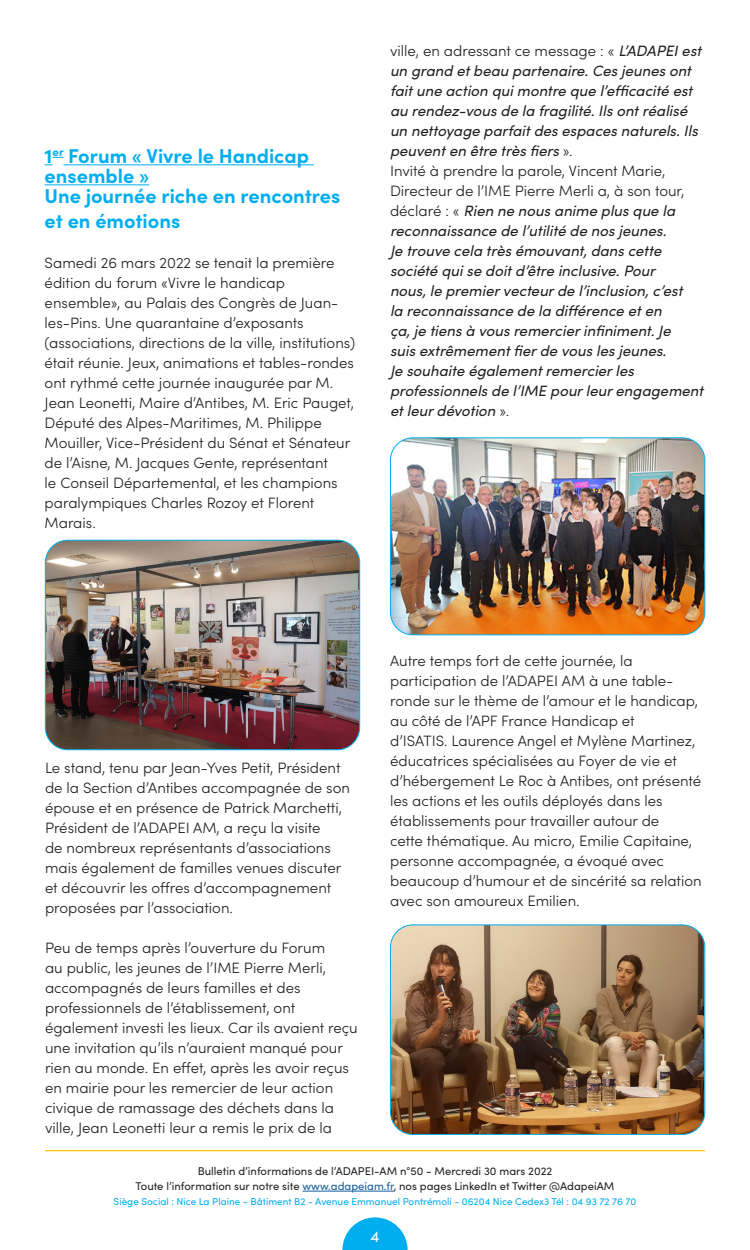
<style>
.page{position:relative;width:750px;height:1250px;background:#fff}
.page>*{position:absolute;margin:0;border:0;box-sizing:border-box;transform-origin:0 0}
.Style_de_paragraphe{font:700 20px/20px "Sofia Pro";color:#00aeef}
.t1{font:16px "Sofia Pro";color:#fff}
.Texte_Courant{font:300 15px/20px "Sofia Pro";color:#231f20}
.Texte_Courant-2{font:italic 15px/20px "Sofia Pro";color:#231f20}
.t2{font:11.25px/15px "Sofia Pro";color:#231f20;text-align:center}
.t3{font:10px "Sofia Pro";color:#00aeef}
.s1{font-weight:300;font-style:normal}
.s2{color:#175d9e}
</style>
<div class="page">
<svg style="left:342px;top:1217px;width:66px;height:33px"></svg>
<hr style="left:302px;top:1191px;width:92px;height:1px;background:#175d9e">
<hr style="left:45px;top:1150px;width:660px;height:1px;background:#feca0a">
<svg style="left:52px;top:157px;width:12px;height:1px"></svg>
<hr style="left:64px;top:164px;width:250px;height:1px;background:#00aeef">
<hr style="left:45px;top:184px;width:104px;height:1px;background:#00aeef">
<img style="left:45px;top:540px;width:315px;height:210px">
<div style="left:45px;top:540px;width:315px;height:210px;border:1px solid #00aeef;border-radius:22px"></div>
<img style="left:390px;top:925px;width:314px;height:209px">
<div style="left:390px;top:925px;width:315px;height:210px;border:1px solid #00aeef;border-radius:22px"></div>
<img style="left:390px;top:438px;width:315px;height:197px">
<div style="left:390px;top:438px;width:315px;height:197px;border:1px solid #00aeef;border-radius:22px"></div>
<p class="Style_de_paragraphe" style="left:45px;top:144px;width:266px">1<sup>er</sup> Forum « Vivre le Handicap ensemble »</p>
<p class="Style_de_paragraphe" style="left:45px;top:182px;width:297px;line-height:25px">Une journée riche en rencontres et en émotions</p>
<p class="Texte_Courant" style="left:45px;top:252px;width:312px">Samedi 26 mars 2022 se tenait la première édition du forum «Vivre le handicap ensemble», au Palais des Congrès de Juan&shy;les-Pins. Une quarantaine d’exposants (associations, directions de la ville, institutions) était réunie. Jeux, animations et tables-rondes ont rythmé cette journée inaugurée par M.<br>Jean Leonetti, Maire d’Antibes, M. Eric Pauget, Député des Alpes-Maritimes, M. Philippe Mouiller, Vice-Président du Sénat et Sénateur de l’Aisne, M. Jacques Gente, représentant<br>le Conseil Départemental, et les champions paralympiques Charles Rozoy et Florent Marais.</p>
<p class="Texte_Courant-2" style="left:390px;top:40px;width:313px"><span class="s1">ville, en adressant ce message : «</span> L’ADAPEI est un grand et beau partenaire. Ces jeunes ont fait une action qui montre que l’efficacité est au rendez-vous de la fragilité. Ils ont réalisé un nettoyage parfait des espaces naturels. Ils peuvent en être très fiers <span class="s1">».</span></p>
<p class="Texte_Courant-2" style="left:390px;top:160px;width:315px"><span class="s1">Invité à prendre la parole, Vincent Marie, Directeur de l’IME Pierre Merli a, à son tour, déclaré : «</span> Rien ne nous anime plus que la reconnaissance de l’utilité de nos jeunes.<br>Je trouve cela très émouvant, dans cette société qui se doit d’être inclusive. Pour<br>nous, le premier vecteur de l’inclusion, c’est<br>la reconnaissance de la différence et en<br>ça, je tiens à vous remercier infiniment. Je<br>suis extrêmement fier de vous les jeunes.<br>Je souhaite également remercier les professionnels de l’IME pour leur engagement et leur dévotion <span class="s1">».</span></p>
<p class="Texte_Courant" style="left:45px;top:757px;width:306px">Le stand, tenu par Jean-Yves Petit, Président de la Section d’Antibes accompagnée de son épouse et en présence de Patrick Marchetti, Président de l’ADAPEI AM, a reçu la visite<br>de nombreux représentants d’associations mais également de familles venues discuter et découvrir les offres d’accompagnement proposées par l’association.</p>
<p class="Texte_Courant" style="left:45px;top:937px;width:314px">Peu de temps après l’ouverture du Forum<br>au public, les jeunes de l’IME Pierre Merli, accompagnés de leurs familles et des professionnels de l’établissement, ont également investi les lieux. Car ils avaient reçu une invitation qu’ils n’auraient manqué pour rien au monde. En effet, après les avoir reçus en mairie pour les remercier de leur action civique de ramassage des déchets dans la ville, Jean Leonetti leur a remis le prix de la</p>
<p class="Texte_Courant" style="left:390px;top:650px;width:313px">Autre temps fort de cette journée, la participation de l’ADAPEI AM à une table&shy;ronde sur le thème de l’amour et le handicap, au côté de l’APF France Handicap et<br>d’ISATIS. Laurence Angel et Mylène Martinez, éducatrices spécialisées au Foyer de vie et d’hébergement Le Roc à Antibes, ont présenté les actions et les outils déployés dans les établissements pour travailler autour de<br>cette thématique. Au micro, Emilie Capitaine, personne accompagnée, a évoqué avec beaucoup d’humour et de sincérité sa relation avec son amoureux Emilien.</p>
<p class="t2" style="left:136px;top:1163px;width:480px">Bulletin d’informations de l’ADAPEI-AM n°50 - Mercredi 30 mars 2022<br>Toute l’information sur notre site <span class="s2">www.adapeiam.fr</span>, nos pages LinkedIn et Twitter @AdapeiAM</p>
<p class="t3" style="left:114px;top:1194px;width:524px">Siège Social : Nice La Plaine - Bâtiment B2 - Avenue Emmanuel Pontrémoli - 06204 Nice Cedex3 Tél : 04 93 72 76 70</p>
<p class="t1" style="left:370px;top:1224px;width:11px">4</p>
</div>
